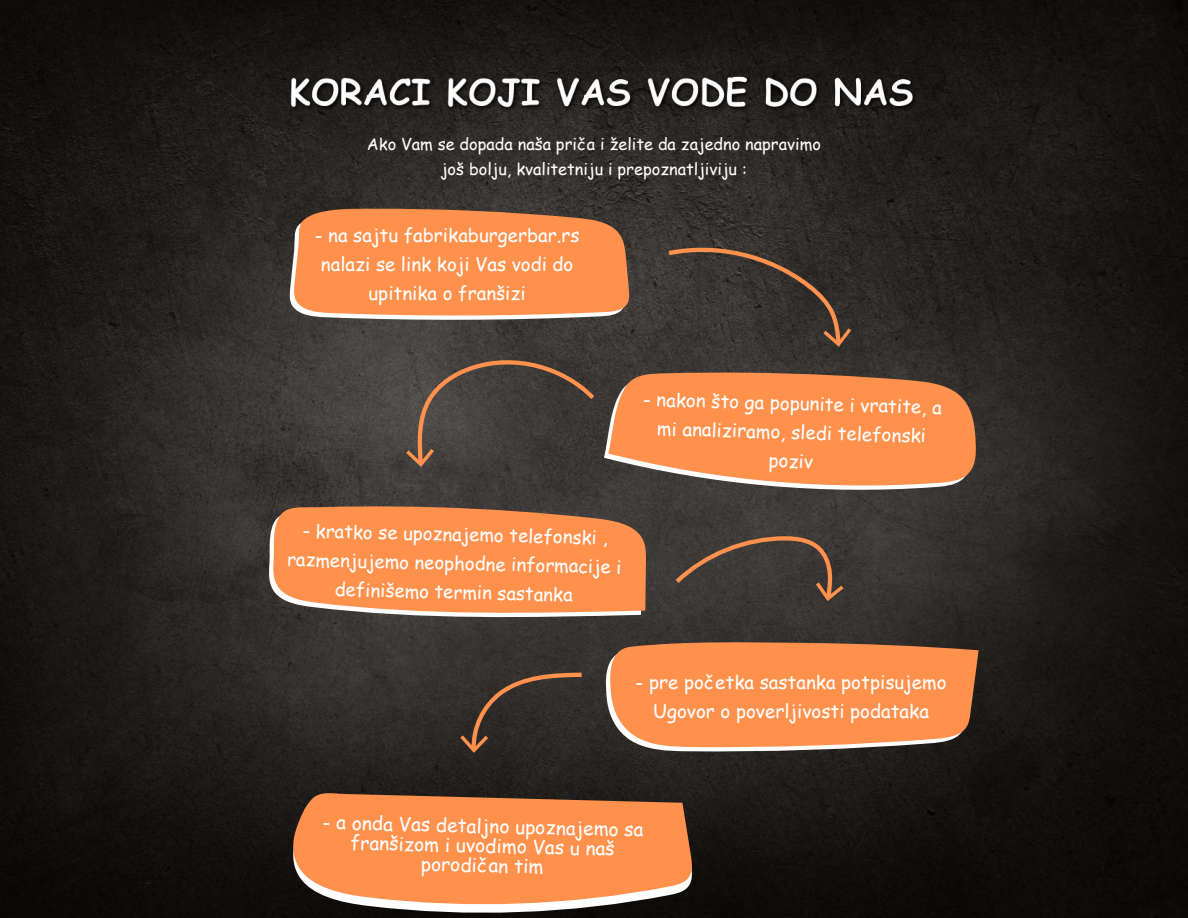
<style>
.page{position:relative;width:1188px;height:918px;background:#fff}
.page>*{position:absolute;margin:0;border:0;box-sizing:border-box;transform-origin:0 0}
.t1{font:19.2px/19.6px "Comic Sans MS";color:#fff;text-align:center}
.t2{font:18.75px/29px "Comic Sans MS";color:#fff;text-align:center}
.t3{font:18.6px/29px "Comic Sans MS";color:#fff;text-align:center}
.t4{font:16.35px/24.9px "Comic Sans MS";color:#fff;text-align:center}
</style>
<div class="page">
<img style="left:0;top:0;width:1188px;height:918px">
<svg style="left:292px;top:909px;width:401px;height:9px;background:#292623"></svg>
<svg style="left:289px;top:207px;width:341px;height:114px;background:#e98c52"></svg>
<svg style="left:608px;top:372px;width:368px;height:119px;background:#82563a"></svg>
<svg style="left:604px;top:377px;width:368px;height:118px;background:#e18851"></svg>
<svg style="left:266px;top:506px;width:380px;height:114px;background:#e58950"></svg>
<svg style="left:602px;top:641px;width:376px;height:111px;background:#e7894f"></svg>
<svg style="left:292px;top:791px;width:401px;height:118px"></svg>
<div style="left:310px;top:800px;width:376px;height:98px;background:#ff914d"></div>
<svg style="left:669px;top:241px;width:182px;height:106px;background:#413731"></svg>
<svg style="left:406px;top:352px;width:188px;height:115px;background:#4c433c"></svg>
<svg style="left:676px;top:536px;width:168px;height:65px;background:#4e4037"></svg>
<svg style="left:460px;top:673px;width:122px;height:80px;background:#3f332b"></svg>
<img style="left:284px;top:67px;width:638px;height:50px">
<p class="t4" style="left:367px;top:131px;width:456px">Ako Vam se dopada naša priča i želite da zajedno napravimo još bolju, kvalitetniju i prepoznatljiviju :</p>
<p class="t2" style="left:315px;top:220px;width:266px">- na sajtu fabrikaburgerbar.rs nalazi se link koji Vas vodi do upitnika o franšizi</p>
<p class="t3" style="left:288px;top:516px;width:336px;rotate:1deg">- kratko se upoznajemo telefonski , razmenjujemo neophodne informacije i definišemo termin sastanka</p>
<p class="t2" style="left:644px;top:383px;width:300px;rotate:2deg">- nakon što ga popunite i vratite, a mi analiziramo, sledi telefonski poziv</p>
<p class="t2" style="left:636px;top:667px;width:312px">- pre početka sastanka potpisujemo<br>Ugovor o poverljivosti podataka</p>
<p class="t1" style="left:323px;top:813px;width:322px;rotate:1deg">- a onda Vas detaljno upoznajemo sa franšizom i uvodimo Vas u naš porodičan tim</p>
</div>
